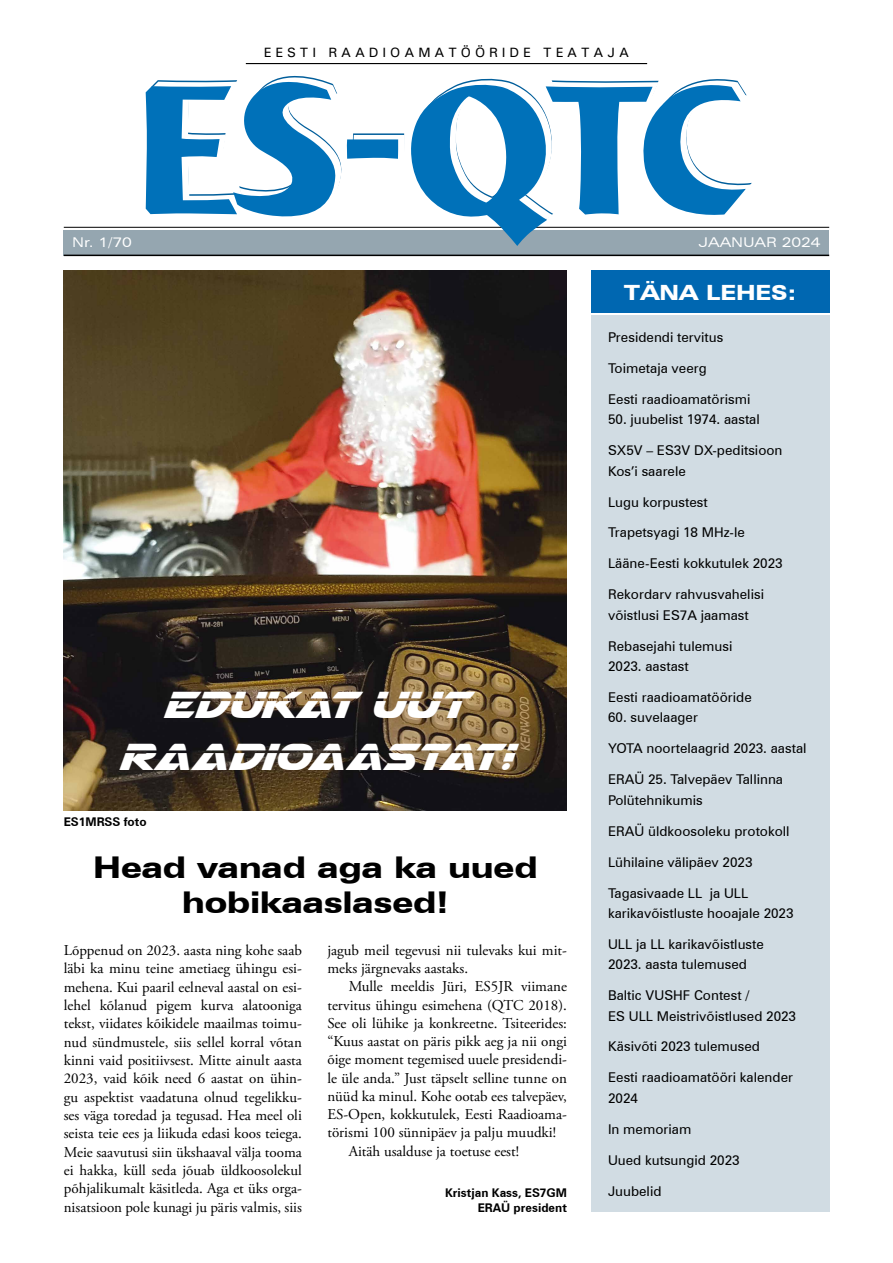
<style>
.page{position:relative;width:893px;height:1263px;background:#fff}
.page>*{position:absolute;margin:0;border:0;box-sizing:border-box;transform-origin:0 0}
.t1{font:49.5px/52.5px "Airstrike Laser";color:#fff;text-align:center}
.t2{font:900 expanded 30px/34.5px "Zurich BT";color:#000;text-align:center}
.t3{font:900 expanded 21px "Zurich BT";color:#fff}
.t4{font:15px/18.3px "Adobe Garamond Pro";color:#000;text-align:justify}
.t5{font:13.5px/20.4px "Zurich BT";color:#000}
.t6{font:13.5px "Univers";letter-spacing:.29em;color:#000}
.t7{font:expanded 13.5px "Zurich BT";color:#fff}
.t8{font:700 12px/14.7px "Zurich BT";color:#000;text-align:right}
</style>
<div class="page">
<div style="left:591px;top:271px;width:238px;height:42px;background:#0067b1"></div>
<div style="left:591px;top:315px;width:238px;height:897px;background:#d1dce3"></div>
<div style="left:64px;top:230px;width:765px;height:25px;background:#95a6b0"></div>
<hr style="left:64px;top:255px;width:765px;height:1px;background:#000">
<hr style="left:246px;top:63px;width:401px;height:1px;background:#000">
<hr style="left:64px;top:227px;width:765px;height:1px;background:#000">
<svg style="left:146px;top:75px;width:606px;height:171px"></svg>
<img style="left:64px;top:271px;width:503px;height:539px">
<p class="t6" style="left:264px;top:44px;width:366px">EESTI RAADIOAMATÖÖRIDE TEATAJA</p>
<p class="t7" style="left:72px;top:235px;width:61px">Nr. 1/70</p>
<p class="t7" style="left:699px;top:235px;width:123px">JAANUAR 2024</p>
<h1 class="t1" style="left:118px;top:677px;width:394px">Edukat uut raadioaastat!</h1>
<p class="t8" style="left:64px;top:813px;width:84px">ES1MRSS foto</p>
<h2 class="t2" style="left:93px;top:850px;width:446px">Head vanad aga ka uued hobikaaslased!</h2>
<p class="t4" style="left:64px;top:941px;width:240px">Lõppenud on 2023. aasta ning kohe saab läbi ka minu teine ametiaeg ühingu esi&shy;mehena. Kui paaril eelneval aastal on esi&shy;lehel kõlanud pigem kurva alatooniga tekst, viidates kõikidele maailmas toimu&shy;nud sündmustele, siis sellel korral võtan kinni vaid positiivsest. Mitte ainult aasta 2023, vaid kõik need 6 aastat on ühin&shy;gu aspektist vaadatuna olnud tegelikku&shy;ses väga toredad ja tegusad. Hea meel oli seista teie ees ja liikuda edasi koos teiega.<br>Meie saavutusi siin ükshaaval välja tooma ei hakka, küll seda jõuab üldkoosolekul põhjalikumalt käsitleda. Aga et üks orga&shy;nisatsioon pole kunagi ju päris valmis, siis</p>
<p class="t4" style="left:327px;top:941px;width:241px">jagub meil tegevusi nii tulevaks kui mit&shy;meks järgnevaks aastaks.</p>
<p class="t4" style="left:349px;top:978px;width:220px">Mulle meeldis Jüri, ES5JR viimane</p>
<p class="t4" style="left:327px;top:996px;width:241px">tervitus ühingu esimehena (QTC 2018).</p>
<p class="t4" style="left:327px;top:1014px;width:241px">See oli lühike ja konkreetne. Tsiteerides:</p>
<p class="t4" style="left:327px;top:1033px;width:241px">“Kuus aastat on päris pikk aeg ja nii ongi</p>
<p class="t4" style="left:327px;top:1051px;width:241px">õige moment tegemised uuele presidendi-</p>
<p class="t4" style="left:327px;top:1069px;width:241px">le üle anda.” Just täpselt selline tunne on</p>
<p class="t4" style="left:327px;top:1087px;width:241px">nüüd ka minul. Kohe ootab ees talvepäev,</p>
<p class="t4" style="left:327px;top:1106px;width:241px">ES-Open, kokkutulek, Eesti Raadioama-</p>
<p class="t4" style="left:327px;top:1124px;width:230px">törismi 100 sünnipäev ja palju muudki!</p>
<p class="t4" style="left:349px;top:1142px;width:172px">Aitäh usalduse ja toetuse eest!</p>
<p class="t8" style="left:445px;top:1185px;width:123px">Kristjan Kass, ES7GM<br>ERAÜ president</p>
<h3 class="t3" style="left:624px;top:280px;width:174px">TÄNA LEHES:</h3>
<p class="t5" style="left:608px;top:326px;width:117px">Presidendi tervitus</p>
<p class="t5" style="left:608px;top:357px;width:100px">Toimetaja veerg</p>
<p class="t5" style="left:608px;top:388px;width:144px">Eesti raadioamatörismi</p>
<p class="t5" style="left:608px;top:409px;width:153px">50. juubelist 1974. aastal</p>
<p class="t5" style="left:608px;top:440px;width:176px">SX5V – ES3V DX-peditsioon<br>Kos’i saarele</p>
<p class="t5" style="left:608px;top:491px;width:101px">Lugu korpustest</p>
<p class="t5" style="left:608px;top:522px;width:138px">Trapetsyagi 18 MHz-le</p>
<p class="t5" style="left:608px;top:553px;width:176px">Lääne-Eesti kokkutulek 2023</p>
<p class="t5" style="left:608px;top:584px;width:157px">Rekordarv rahvusvahelisi võistlusi ES7A jaamast</p>
<p class="t5" style="left:608px;top:635px;width:126px">Rebasejahi tulemusi<br>2023. aastast</p>
<p class="t5" style="left:608px;top:686px;width:145px">Eesti raadioamatööride</p>
<p class="t5" style="left:608px;top:707px;width:91px">60. suvelaager</p>
<p class="t5" style="left:608px;top:738px;width:200px">YOTA noortelaagrid 2023. aastal</p>
<p class="t5" style="left:608px;top:769px;width:177px">ERAÜ 25. Talvepäev Tallinna<br>Polütehnikumis</p>
<p class="t5" style="left:608px;top:820px;width:183px">ERAÜ üldkoosoleku protokoll</p>
<p class="t5" style="left:608px;top:851px;width:146px">Lühilaine välipäev 2023</p>
<p class="t5" style="left:608px;top:882px;width:187px">Tagasivaade LL ja ULL karikavõistluste hooajale 2023</p>
<p class="t5" style="left:608px;top:933px;width:157px">ULL ja LL karikavõistluste<br>2023. aasta tulemused</p>
<p class="t5" style="left:608px;top:984px;width:189px">Baltic VUSHF Contest /<br>ES ULL Meistrivõistlused 2023</p>
<p class="t5" style="left:608px;top:1036px;width:153px">Käsivõti 2023 tulemused</p>
<p class="t5" style="left:608px;top:1067px;width:186px">Eesti raadioamatööri kalender<br>2024</p>
<p class="t5" style="left:608px;top:1118px;width:85px">In memoriam</p>
<p class="t5" style="left:608px;top:1149px;width:133px">Uued kutsungid 2023</p>
<p class="t5" style="left:608px;top:1180px;width:55px">Juubelid</p>
</div>
